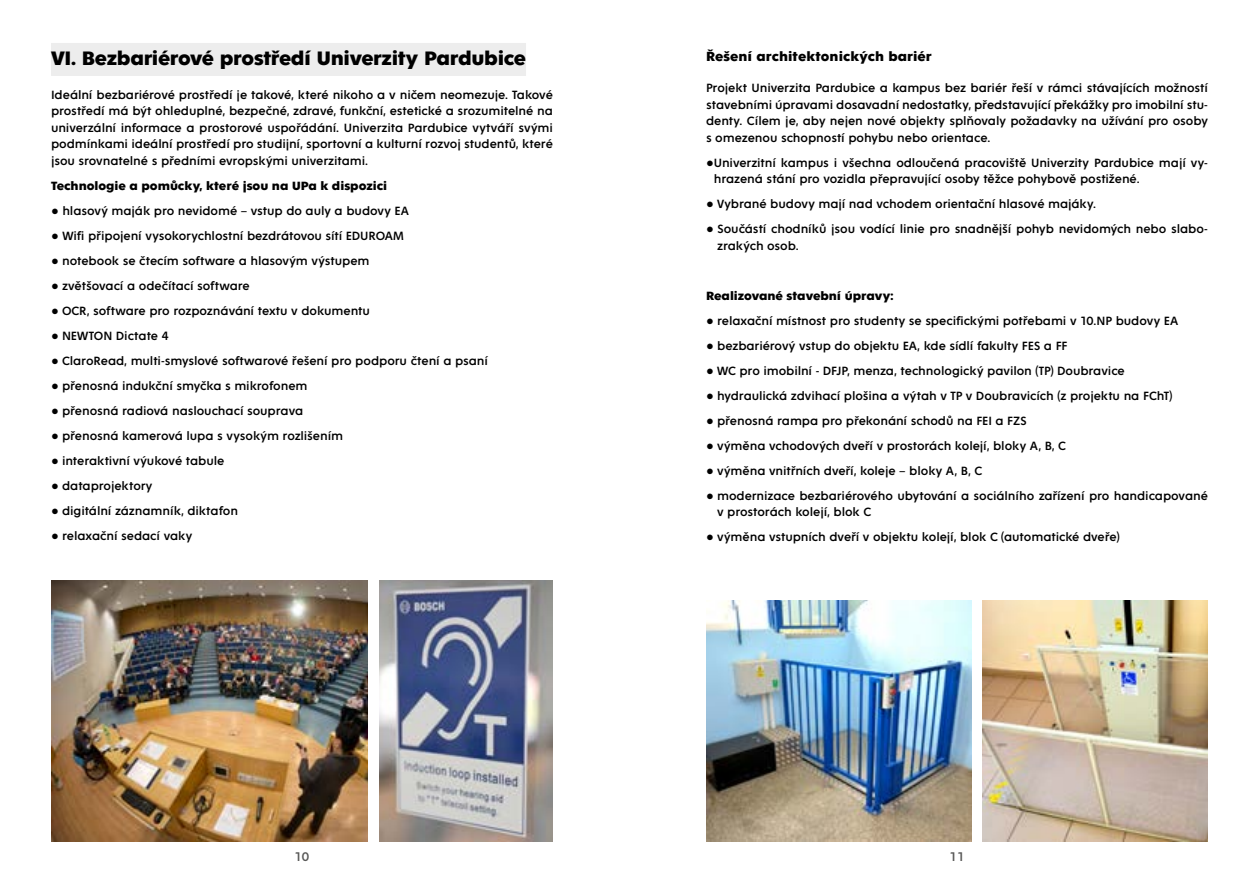
<style>
.page{position:relative;width:1259px;height:893px;background:#fff}
.page>*{position:absolute;margin:0;border:0;box-sizing:border-box;transform-origin:0 0}
.t1{font:700 21px "Fenomen Sans";letter-spacing:-.015em;color:#000}
.t2{font:700 14.25px "Fenomen Sans";letter-spacing:.005em;color:#000}
.t3{font:13.5px "Fenomen Sans";color:#575756}
.t4{font:12.9px/16.5px "Fenomen Sans";letter-spacing:-.005em;color:#000}
.t5{font:700 12.9px "Fenomen Sans";color:#000}
.s1{font-family:"Arial"}
</style>
<div class="page">
<div style="left:51px;top:43px;width:475px;height:33px;background:#ededed"></div>
<img style="left:379px;top:580px;width:174px;height:262px">
<img style="left:51px;top:580px;width:317px;height:262px">
<img style="left:706px;top:601px;width:266px;height:241px">
<img style="left:982px;top:601px;width:226px;height:241px">
<h1 class="t1" style="left:51px;top:47px;width:476px">VI. Bezbariérové prostředí Univerzity Pardubice</h1>
<p class="t4" style="left:51px;top:87px;width:503px;text-align:justify">Ideální bezbariérové prostředí je takové, které nikoho a v ničem neomezuje. Takové prostředí má být ohleduplné, bezpečné, zdravé, funkční, estetické a srozumitelné na univerzální informace a prostorové uspořádání. Univerzita Pardubice vytváří svými podmínkami ideální prostředí pro studijní, sportovní a kulturní rozvoj studentů, které jsou srovnatelné s předními evropskými univerzitami.</p>
<p class="t5" style="left:51px;top:179px;width:338px">Technologie a pomůcky, které jsou na UPa k dispozici</p>
<p class="t4" style="left:51px;top:203px;width:359px"><span class="s1">●</span> hlasový maják pro nevidomé – vstup do auly a budovy EA</p>
<p class="t4" style="left:51px;top:228px;width:354px"><span class="s1">●</span> Wifi připojení vysokorychlostní bezdrátovou sítí EDUROAM</p>
<p class="t4" style="left:51px;top:253px;width:320px"><span class="s1">●</span> notebook se čtecím software a hlasovým výstupem</p>
<p class="t4" style="left:51px;top:278px;width:200px"><span class="s1">●</span> zvětšovací a odečítací software</p>
<p class="t4" style="left:51px;top:303px;width:320px"><span class="s1">●</span> OCR, software pro rozpoznávání textu v dokumentu</p>
<p class="t4" style="left:51px;top:328px;width:119px"><span class="s1">●</span> NEWTON Dictate 4</p>
<p class="t4" style="left:51px;top:353px;width:438px"><span class="s1">●</span> ClaroRead, multi-smyslové softwarové řešení pro podporu čtení a psaní</p>
<p class="t4" style="left:51px;top:378px;width:258px"><span class="s1">●</span> přenosná indukční smyčka s mikrofonem</p>
<p class="t4" style="left:51px;top:403px;width:254px"><span class="s1">●</span> přenosná radiová naslouchací souprava</p>
<p class="t4" style="left:51px;top:428px;width:293px"><span class="s1">●</span> přenosná kamerová lupa s vysokým rozlišením</p>
<p class="t4" style="left:51px;top:453px;width:175px"><span class="s1">●</span> interaktivní výukové tabule</p>
<p class="t4" style="left:51px;top:478px;width:103px"><span class="s1">●</span> dataprojektory</p>
<p class="t4" style="left:51px;top:503px;width:188px"><span class="s1">●</span> digitální záznamník, diktafon</p>
<p class="t4" style="left:51px;top:528px;width:143px"><span class="s1">●</span> relaxační sedací vaky</p>
<p class="t2" style="left:706px;top:49px;width:227px">Řešení architektonických bariér</p>
<p class="t4" style="left:706px;top:80px;width:503px;text-align:justify">Projekt Univerzita Pardubice a kampus bez bariér řeší v rámci stávajících možností stavebními úpravami dosavadní nedostatky, představující překážky pro imobilní stu&shy;denty. Cílem je, aby nejen nové objekty splňovaly požadavky na užívání pro osoby s omezenou schopností pohybu nebo orientace.</p>
<p class="t4" style="left:714px;top:155px;width:495px;text-indent:-8px"><span class="s1">●</span>Univerzitní kampus i všechna odloučená pracoviště Univerzity Pardubice mají vy&shy;hrazená stání pro vozidla přepravující osoby těžce pohybově postižené.</p>
<p class="t4" style="left:706px;top:196px;width:391px"><span class="s1">●</span> Vybrané budovy mají nad vchodem orientační hlasové majáky.</p>
<p class="t4" style="left:717px;top:221px;width:492px;text-indent:-11px"><span class="s1">●</span> Součástí chodníků jsou vodící linie pro snadnější pohyb nevidomých nebo slabo&shy;zrakých osob.</p>
<p class="t5" style="left:706px;top:289px;width:189px">Realizované stavební úpravy:</p>
<p class="t4" style="left:706px;top:313px;width:473px"><span class="s1">●</span> relaxační místnost pro studenty se specifickými potřebami v 10.NP budovy EA</p>
<p class="t4" style="left:706px;top:338px;width:363px"><span class="s1">●</span> bezbariérový vstup do objektu EA, kde sídlí fakulty FES a FF</p>
<p class="t4" style="left:706px;top:363px;width:420px"><span class="s1">●</span> WC pro imobilní - DFJP, menza, technologický pavilon (TP) Doubravice</p>
<p class="t4" style="left:706px;top:388px;width:468px"><span class="s1">●</span> hydraulická zdvihací plošina a výtah v TP v Doubravicích (z projektu na FChT)</p>
<p class="t4" style="left:706px;top:413px;width:322px"><span class="s1">●</span> přenosná rampa pro překonání schodů na FEI a FZS</p>
<p class="t4" style="left:706px;top:438px;width:361px"><span class="s1">●</span> výměna vchodových dveří v prostorách kolejí, bloky A, B, C</p>
<p class="t4" style="left:706px;top:463px;width:278px"><span class="s1">●</span> výměna vnitřních dveří, koleje – bloky A, B, C</p>
<p class="t4" style="left:717px;top:488px;width:492px;text-indent:-11px"><span class="s1">●</span> modernizace bezbariérového ubytování a sociálního zařízení pro handicapované v prostorách kolejí, blok C</p>
<p class="t4" style="left:706px;top:529px;width:415px"><span class="s1">●</span> výměna vstupních dveří v objektu kolejí, blok C (automatické dveře)</p>
<p class="t3" style="left:294px;top:850px;width:16px">10</p>
<p class="t3" style="left:949px;top:850px;width:16px">11</p>
</div>
